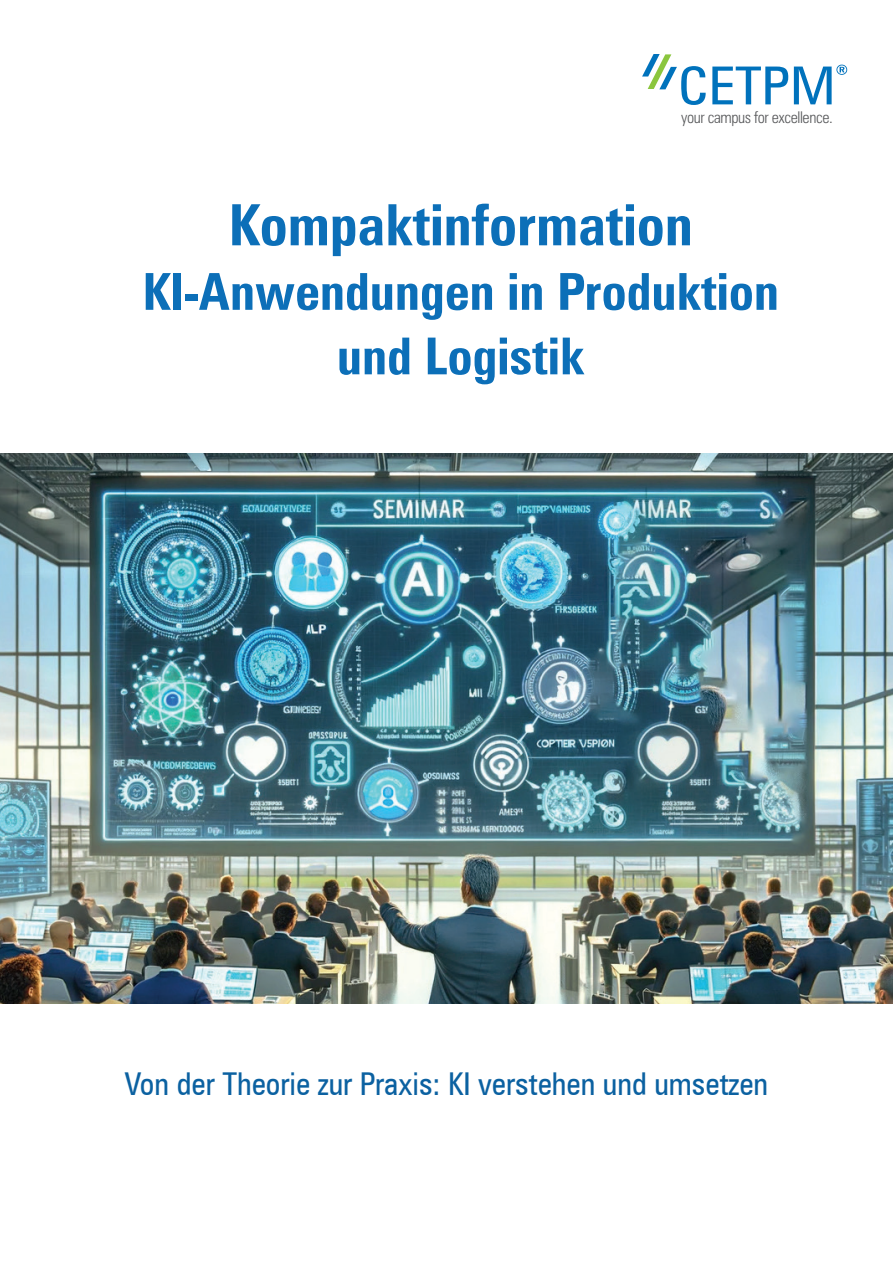
<style>
.page{position:relative;width:893px;height:1263px;background:#fff}
.page>*{position:absolute;margin:0;border:0;box-sizing:border-box;transform-origin:0 0}
.t1{font:700 condensed 57px "Zurich BT";color:#0c6fb8}
.t2{font:700 condensed 51px/64.5px "Zurich BT";color:#0c6fb8;text-align:center}
.t3{font:condensed 31.5px "Zurich BT";color:#0b61a1}
.t4{font:300 condensed 16.2px "Zurich BT";letter-spacing:-.025em;color:#57585a}
</style>
<div class="page">
<svg style="left:642px;top:54px;width:64px;height:51px"></svg>
<svg style="left:712px;top:67px;width:76px;height:37px"></svg>
<svg style="left:794px;top:65px;width:53px;height:39px"></svg>
<img style="left:0;top:454px;width:893px;height:549px">
<p class="t4" style="left:681px;top:107px;width:153px">your campus for excellence.</p>
<h1 class="t1" style="left:229px;top:190px;width:466px">Kompaktinformation</h1>
<h2 class="t2" style="left:142px;top:259px;width:638px">KI-Anwendungen in Produktion und Logistik</h2>
<p class="t3" style="left:125px;top:1065px;width:645px">Von der Theorie zur Praxis: KI verstehen und umsetzen</p>
</div>
